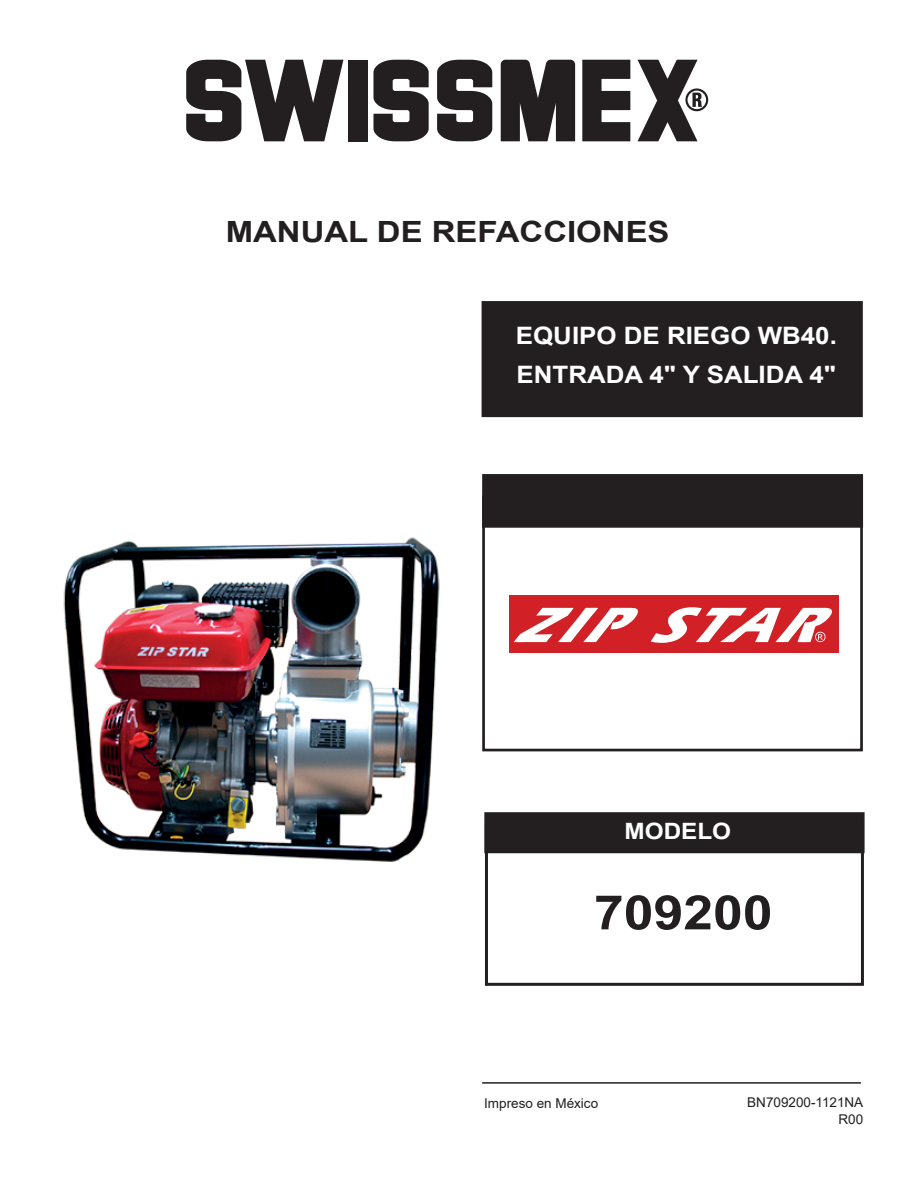
<style>
.page{position:relative;width:918px;height:1188px;background:#fff}
.page>*{position:absolute;margin:0;border:0;box-sizing:border-box;transform-origin:0 0}
.t1{font:700 47.55px "Arial";color:#231f20;scale:1.12 1}
.t2{font:700 29.25px "Arial";color:#231f20;scale:1.12 1}
.t3{font:700 24px/39px "Arial";color:#fff;scale:1.08 1}
.t4{font:700 22.5px "Arial";color:#fff;scale:1.08 1}
.t5{font:13.5px/16.8px "Arial";color:#231f20;text-align:right}
</style>
<div class="page">
<svg style="left:582px;top:60px;width:48px;height:81px"></svg>
<svg style="left:501px;top:60px;width:74px;height:81px;background:#3b3738"></svg>
<svg style="left:437px;top:60px;width:55px;height:81px"></svg>
<svg style="left:373px;top:60px;width:56px;height:81px"></svg>
<div style="left:348px;top:60px;width:19px;height:81px;background:#231f20"></div>
<svg style="left:186px;top:60px;width:157px;height:81px"></svg>
<svg style="left:638px;top:60px;width:70px;height:81px"></svg>
<div style="left:482px;top:301px;width:381px;height:116px;background:#231f20;border:2px solid #231f20"></div>
<div style="left:484px;top:812px;width:381px;height:41px;background:#231f20;border:1px solid #231f20"></div>
<hr style="left:482px;top:1082px;width:379px;height:2px;background:#231f20">
<div style="left:485px;top:823px;width:379px;height:163px;border:3px solid #231f20"></div>
<div style="left:482px;top:474px;width:381px;height:54px;background:#231f20;border:2px solid #231f20"></div>
<div style="left:482px;top:496px;width:381px;height:255px;border:3px solid #231f20"></div>
<div style="left:510px;top:596px;width:329px;height:57px;background:#d12026"></div>
<svg style="left:514px;top:608px;width:124px;height:34px"></svg>
<svg style="left:651px;top:607px;width:181px;height:36px"></svg>
<img style="left:63px;top:537px;width:377px;height:325px">
<p class="t2" style="left:226px;top:211px;width:398px">MANUAL DE REFACCIONES</p>
<p class="t3" style="left:516px;top:316px;width:299px">EQUIPO DE RIEGO WB40.<br>ENTRADA 4" Y SALIDA 4"</p>
<p class="t4" style="left:625px;top:816px;width:100px">MODELO</p>
<h1 class="t1" style="left:594px;top:879px;width:161px">709200</h1>
<p class="t5" style="left:484px;top:1095px;width:116px">Impreso en México</p>
<p class="t5" style="left:747px;top:1094px;width:118px">BN709200-1121NA<br>R00</p>
</div>
